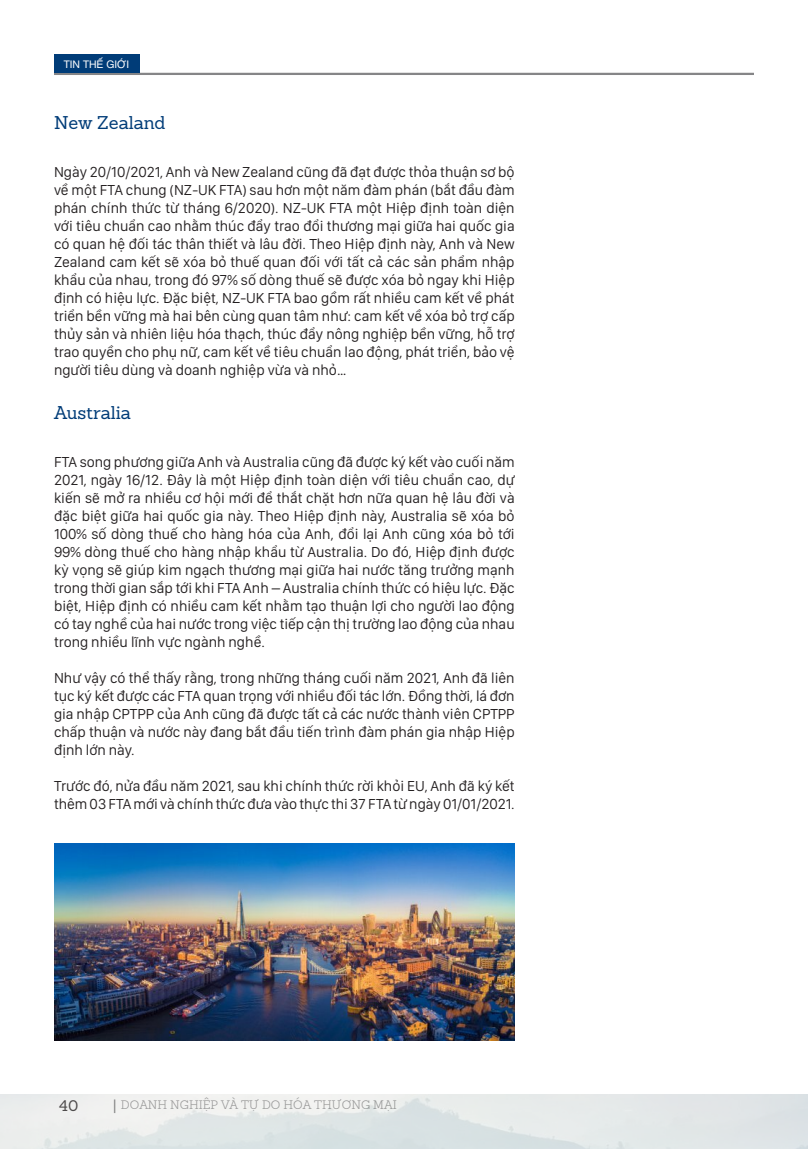
<style>
.page{position:relative;width:808px;height:1149px;background:#fff}
.page>*{position:absolute;margin:0;border:0;box-sizing:border-box;transform-origin:0 0}
.t1{font:18px "AG Sanchez Slab";color:#003c78}
.t2{font:15px/18px "San Francisco Display";color:#231f20;text-align:justify}
.t3{font:15px "AG Sanchez Slab";color:#231f20}
.t4{font:300 12px "AG Sanchez Slab";color:#858587}
.t5{font:10.5px "Helvetica Neue";color:#fff}
</style>
<div class="page">
<hr style="left:54px;top:73px;width:700px;height:2px;background:#858587">
<div style="left:54px;top:54px;width:85px;height:19px;background:#003c78"></div>
<img style="left:54px;top:843px;width:461px;height:196px">
<p class="t5" style="left:64px;top:57px;width:67px">TIN THẾ GIỚI</p>
<p class="t1" style="left:54px;top:108px;width:113px">New Zealand</p>
<p class="t2" style="left:54px;top:162px;width:462px">Ngày 20/10/2021, Anh và New Zealand cũng đã đạt được thỏa thuận sơ bộ về một FTA chung (NZ-UK FTA) sau hơn một năm đàm phán (bắt đầu đàm phán chính thức từ tháng 6/2020). NZ-UK FTA một Hiệp định toàn diện với tiêu chuẩn cao nhằm thúc đẩy trao đổi thương mại giữa hai quốc gia có quan hệ đối tác thân thiết và lâu đời. Theo Hiệp định này, Anh và New Zealand cam kết sẽ xóa bỏ thuế quan đối với tất cả các sản phẩm nhập khẩu của nhau, trong đó 97% số dòng thuế sẽ được xóa bỏ ngay khi Hiệp định có hiệu lực. Đặc biệt, NZ-UK FTA bao gồm rất nhiều cam kết về phát triển bền vững mà hai bên cùng quan tâm như: cam kết về xóa bỏ trợ cấp thủy sản và nhiên liệu hóa thạch, thúc đẩy nông nghiệp bền vững, hỗ trợ trao quyền cho phụ nữ, cam kết về tiêu chuẩn lao động, phát triển, bảo vệ người tiêu dùng và doanh nghiệp vừa và nhỏ…</p>
<p class="t1" style="left:54px;top:398px;width:78px">Australia</p>
<p class="t2" style="left:54px;top:452px;width:462px">FTA song phương giữa Anh và Australia cũng đã được ký kết vào cuối năm 2021, ngày 16/12. Đây là một Hiệp định toàn diện với tiêu chuẩn cao, dự kiến sẽ mở ra nhiều cơ hội mới để thắt chặt hơn nữa quan hệ lâu đời và đặc biệt giữa hai quốc gia này. Theo Hiệp định này, Australia sẽ xóa bỏ 100% số dòng thuế cho hàng hóa của Anh, đổi lại Anh cũng xóa bỏ tới 99% dòng thuế cho hàng nhập khẩu từ Australia. Do đó, Hiệp định được kỳ vọng sẽ giúp kim ngạch thương mại giữa hai nước tăng trưởng mạnh trong thời gian sắp tới khi FTA Anh – Australia chính thức có hiệu lực. Đặc biệt, Hiệp định có nhiều cam kết nhằm tạo thuận lợi cho người lao động có tay nghề của hai nước trong việc tiếp cận thị trường lao động của nhau trong nhiều lĩnh vực ngành nghề.</p>
<p class="t2" style="left:54px;top:668px;width:462px">Như vậy có thể thấy rằng, trong những tháng cuối năm 2021, Anh đã liên tục ký kết được các FTA quan trọng với nhiều đối tác lớn. Đồng thời, lá đơn gia nhập CPTPP của Anh cũng đã được tất cả các nước thành viên CPTPP chấp thuận và nước này đang bắt đầu tiến trình đàm phán gia nhập Hiệp định lớn này.</p>
<p class="t2" style="left:54px;top:776px;width:462px">Trước đó, nửa đầu năm 2021, sau khi chính thức rời khỏi EU, Anh đã ký kết thêm 03 FTA mới và chính thức đưa vào thực thi 37 FTA từ ngày 01/01/2021.</p>
<p class="t3" style="left:59px;top:1093px;width:21px">40</p>
<p class="t4" style="left:121px;top:1095px;width:277px">DOANH NGHIỆP VÀ TỰ DO HÓA THƯƠNG MẠI</p>
</div>
